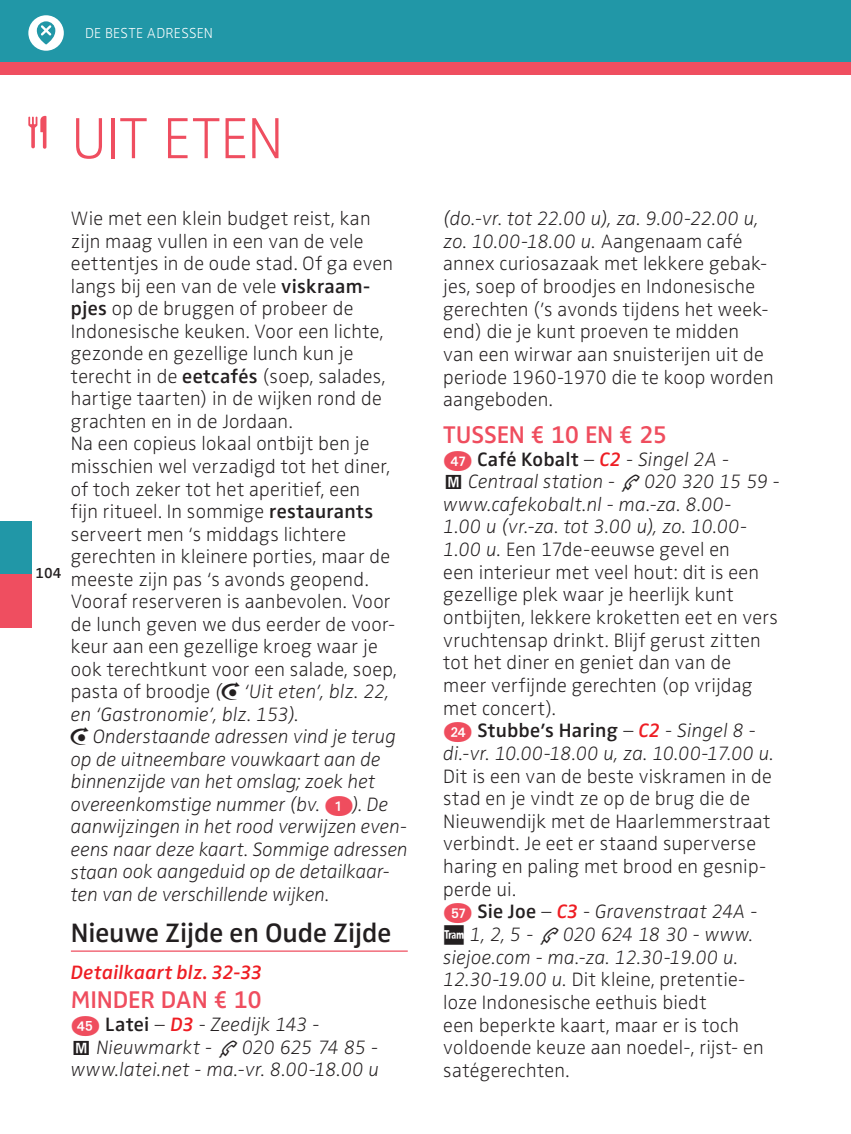
<style>
.page{position:relative;width:851px;height:1134px;background:#fff}
.page>*{position:absolute;margin:0;border:0;box-sizing:border-box;transform-origin:0 0}
.t1{font:60px "Zwo w 1";letter-spacing:-.01em;color:#ef4e60}
.t2{font:27.5px "Zwo w 5";color:#231f20}
.t3{font:25px "Zwo w 5";letter-spacing:-.01em;color:#ef4d5e}
.t4{font:20px/22.8px "Zwo w 1";letter-spacing:.01em;color:#231f20}
.t5{font:20px/22.5px "Zwo w 1 Italic";color:#231f20}
.t6{font:20px "Zwo w 5";letter-spacing:.01em;color:#231f20}
.t7{font:20px "Zwo w 5 Italic 3";letter-spacing:.01em;color:#ee1d23}
.t8{font:15px "Zwo w 16";letter-spacing:.015em;color:#fff}
.t9{font:15px "Zwo w 5";color:#231f20}
.s1{font-family:"Zwo w 5"}
.s2{font-family:"Zwo w 1"}
.s3{font-family:"Michelin 2"}
.s4{font-family:"Pastilles.otf";color:#ef4d5e}
.s5{font-family:"Zwo w 5 Italic 3";color:#ee1d23}
.s6{font-family:"Zwo w 1 Italic"}
</style>
<div class="page">
<div style="left:0;top:0;width:850px;height:74px;background:#2197a7"></div>
<div style="left:0;top:62px;width:850px;height:12px;background:#ef4e60"></div>
<div style="left:29px;top:16px;width:34px;height:34px;background:#fff;border-radius:50%"></div>
<div style="left:28px;top:15px;width:36px;height:36px;border:2px solid #fff;border-radius:50%"></div>
<svg style="left:28px;top:116px;width:18px;height:33px"></svg>
<svg style="left:37px;top:21px;width:18px;height:24px"></svg>
<div style="left:0;top:522px;width:32px;height:106px;background:#2197a7"></div>
<div style="left:0;top:575px;width:32px;height:53px;background:#ef4e60"></div>
<hr style="left:71px;top:950px;width:336px;height:2px;background:#ef4e60">
<p class="t8" style="left:85px;top:24px;width:129px">DE BESTE ADRESSEN</p>
<h1 class="t1" style="left:71px;top:104px;width:214px">UIT ETEN</h1>
<p class="t9" style="left:35px;top:564px;width:27px">104</p>
<p class="t4" style="left:71px;top:207px;width:327px">Wie met een klein budget reist, kan zijn maag vullen in een van de vele eettentjes in de oude stad. Of ga even langs bij een van de vele <span class="s1">viskraam&shy;pjes</span> op de bruggen of probeer de Indonesische keuken. Voor een lichte, gezonde en gezellige lunch kun je terecht in de <span class="s1">eetcafés</span> (soep, salades, hartige taarten) in de wijken rond de grachten en in de Jordaan.<br>Na een copieus lokaal ontbijt ben je misschien wel verzadigd tot het diner, of toch zeker tot het aperitief, een<br>fijn ritueel. In sommige <span class="s1">restaurants </span>serveert men ‘s middags lichtere gerechten in kleinere porties, maar de meeste zijn pas ‘s avonds geopend.<br>Vooraf reserveren is aanbevolen. Voor de lunch geven we dus eerder de voor&shy;keur aan een gezellige kroeg waar je ook terechtkunt voor een salade, soep,</p>
<p class="t5" style="left:71px;top:680px;width:338px"><span class="s2">pasta of broodje</span> (<span class="s3">T</span> ‘Uit eten’, blz. 22, en ‘Gastronomie’, blz. 153).<br><span class="s3">T</span> Onderstaande adressen vind je terug op de uitneembare vouwkaart aan de binnenzijde van het omslag; zoek het overeenkomstige nummer (bv. <span class="s4">ā</span>). De aanwijzingen in het rood verwijzen even&shy;eens naar deze kaart. Sommige adressen staan ook aangeduid op de detailkaar&shy;ten van de verschillende wijken.</p>
<h2 class="t2" style="left:71px;top:917px;width:322px">Nieuwe Zijde en Oude Zijde</h2>
<p class="t7" style="left:71px;top:960px;width:193px">Detailkaart blz. 32-33</p>
<p class="t3" style="left:71px;top:985px;width:192px">MINDER DAN € 10</p>
<p class="t5" style="left:71px;top:1013px;width:309px"><span class="s4">Ņ</span> <span class="s1">Latei</span> <span class="s2">–</span> <span class="s5">D3</span> <span class="s2">-</span> Zeedijk 143 -<br><span class="s3">é</span> Nieuwmarkt - <span class="s3">t</span>020 625 74 85 - www.latei.net - ma.-vr. 8.00-18.00 u</p>
<p class="t5" style="left:443px;top:207px;width:317px">(do.-vr. tot 22.00 u), za. 9.00-22.00 u, zo. 10.00-18.00 u. <span class="s2">Aangenaam café</span></p>
<p class="t4" style="left:443px;top:252px;width:332px">annex curiosazaak met lekkere gebak&shy;jes, soep of broodjes en Indonesische gerechten (’s avonds tijdens het week&shy;end) die je kunt proeven te midden van een wirwar aan snuisterijen uit de periode 1960-1970 die te koop worden aangeboden.</p>
<p class="t3" style="left:443px;top:420px;width:225px">TUSSEN € 10 EN € 25</p>
<p class="t6" style="left:443px;top:447px;width:287px"><span class="s4">Ň</span> Café Kobalt <span class="s2">–</span> <span class="s5">C2</span> <span class="s2">-</span> <span class="s6">Singel 2A -</span></p>
<p class="t5" style="left:443px;top:470px;width:338px"><span class="s3">é</span> Centraal station - <span class="s3">t</span>020 320 15 59 - www.cafekobalt.nl - ma.-za. 8.00-<br>1.00 u (vr.-za. tot 3.00 u), zo. 10.00-</p>
<p class="t4" style="left:443px;top:538px;width:336px"><span class="s6">1.00 u.</span> Een 17de-eeuwse gevel en<br>een interieur met veel hout: dit is een gezellige plek waar je heerlijk kunt ontbijten, lekkere kroketten eet en vers vruchtensap drinkt. Blijf gerust zitten tot het diner en geniet dan van de meer verfijnde gerechten (op vrijdag met concert).</p>
<p class="t6" style="left:443px;top:719px;width:314px"><span class="s4">Ĥ</span> Stubbe’s Haring <span class="s2">–</span> <span class="s5">C2</span> <span class="s2">-</span> <span class="s6">Singel 8 -</span></p>
<p class="t5" style="left:443px;top:742px;width:332px">di.-vr. 10.00-18.00 u, za. 10.00-17.00 u.</p>
<p class="t4" style="left:443px;top:764px;width:330px">Dit is een van de beste viskramen in de stad en je vindt ze op de brug die de<br>Nieuwendijk met de Haarlemmerstraat verbindt. Je eet er staand superverse haring en paling met brood en gesnip&shy;perde ui.</p>
<p class="t5" style="left:443px;top:900px;width:316px"><span class="s4">Ŕ</span> <span class="s1">Sie Joe</span> <span class="s2">–</span> <span class="s5">C3</span> <span class="s2">-</span> Gravenstraat 24A - <span class="s3">‘</span> 1, 2, 5 - <span class="s3">t</span>020 624 18 30 - www. siejoe.com - ma.-za. 12.30-19.00 u.</p>
<p class="t4" style="left:443px;top:968px;width:322px"><span class="s6">12.30-19.00 u.</span> Dit kleine, pretentie&shy;loze Indonesische eethuis biedt<br>een beperkte kaart, maar er is toch voldoende keuze aan noedel-, rijst- en satégerechten.</p>
</div>
